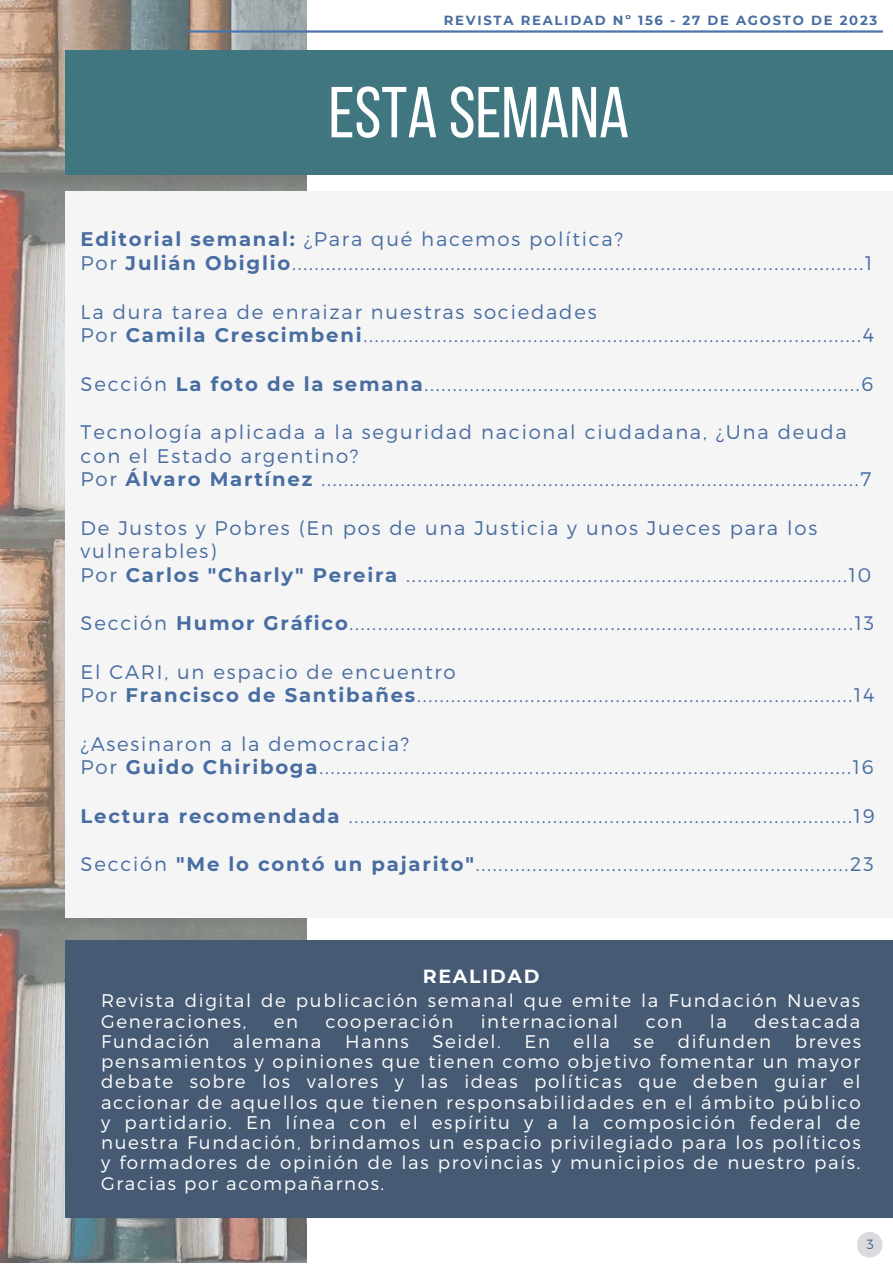
<style>
.page{position:relative;width:893px;height:1264px;background:#fff}
.page>*{position:absolute;margin:0;border:0;box-sizing:border-box;transform-origin:0 0}
.t1{font:72px "Bebas Neue";color:#fff}
.t2{font:300 19.65px/23.5px "Montserrat";letter-spacing:.09em;color:#476da2}
.t3{font:700 18.9px "Montserrat";letter-spacing:.09em;color:#fff}
.t4{font:300 18.3px/20.2px "Montserrat";letter-spacing:.09em;color:#fff}
.t5{font:300 13.5px "Montserrat";color:#42618b}
.t6{font:700 13.2px "Montserrat";letter-spacing:.13em;color:#476da2}
.s1{font-weight:700}
</style>
<div class="page">
<img style="left:0;top:0;width:306px;height:1262px">
<div style="left:65px;top:50px;width:827px;height:124px;background:#3f767f"></div>
<div style="left:65px;top:191px;width:827px;height:726px;background:#f6f5f5"></div>
<div style="left:856px;top:1231px;width:26px;height:26px;background:#dcdade;border-radius:50%"></div>
<div style="left:65px;top:940px;width:827px;height:278px;background:#465a74"></div>
<hr style="left:188px;top:30px;width:694px;height:3px;background:#4c75ad">
<p class="t6" style="left:443px;top:12px;width:435px">REVISTA REALIDAD Nº 156 - 27 DE AGOSTO DE 2023</p>
<h1 class="t1" style="left:328px;top:83px;width:302px">ESTA SEMANA</h1>
<p class="t2" style="left:81px;top:225px;width:793px;line-height:24.8px"><span class="s1">Editorial semanal:</span> ¿Para qué hacemos política?<br>Por <span class="s1">Julián Obiglio</span>.....................................................................................................1</p>
<p class="t2" style="left:81px;top:299px;width:794px">La dura tarea de enraizar nuestras sociedades<br>Por <span class="s1">Camila Crescimbeni</span>........................................................................................4</p>
<p class="t2" style="left:81px;top:371px;width:794px">Sección <span class="s1">La foto de la semana</span>.............................................................................6</p>
<p class="t2" style="left:81px;top:419px;width:792px">Tecnología aplicada a la seguridad nacional ciudadana, ¿Una deuda con el Estado argentino?<br>Por <span class="s1">Álvaro Martínez</span> ...............................................................................................7</p>
<p class="t2" style="left:81px;top:515px;width:792px">De Justos y Pobres (En pos de una Justicia y unos Jueces para los vulnerables)<br>Por <span class="s1">Carlos "Charly" Pereira</span> ..............................................................................10</p>
<p class="t2" style="left:81px;top:610px;width:794px">Sección <span class="s1">Humor Gráfico</span>.........................................................................................13</p>
<p class="t2" style="left:81px;top:659px;width:795px">El CARI, un espacio de encuentro<br>Por <span class="s1">Francisco de Santibañes</span>.............................................................................14</p>
<p class="t2" style="left:81px;top:731px;width:794px">¿Asesinaron a la democracia?<br>Por <span class="s1">Guido Chiriboga</span>..............................................................................................16</p>
<p class="t2" style="left:81px;top:802px;width:795px"><span class="s1">Lectura recomendada</span> .........................................................................................19</p>
<p class="t2" style="left:81px;top:851px;width:794px">Sección <span class="s1">"Me lo contó un pajarito"</span>..................................................................23</p>
<p class="t3" style="left:422px;top:964px;width:118px">REALIDAD</p>
<p class="t4" style="left:101px;top:989px;width:760px">Revista digital de publicación semanal que emite la Fundación Nuevas<br>Generaciones,</p>
<p class="t4" style="left:274px;top:1010px;width:26px">en</p>
<p class="t4" style="left:325px;top:1010px;width:129px">cooperación</p>
<p class="t4" style="left:480px;top:1010px;width:139px">internacional</p>
<p class="t4" style="left:645px;top:1010px;width:38px">con</p>
<p class="t4" style="left:710px;top:1010px;width:19px">la</p>
<p class="t4" style="left:754px;top:1010px;width:107px">destacada</p>
<p class="t4" style="left:101px;top:1030px;width:110px">Fundación</p>
<p class="t4" style="left:233px;top:1030px;width:90px">alemana</p>
<p class="t4" style="left:345px;top:1030px;width:65px">Hanns</p>
<p class="t4" style="left:432px;top:1030px;width:70px">Seidel.</p>
<p class="t4" style="left:524px;top:1030px;width:27px">En</p>
<p class="t4" style="left:573px;top:1030px;width:38px">ella</p>
<p class="t4" style="left:633px;top:1030px;width:22px">se</p>
<p class="t4" style="left:677px;top:1030px;width:95px">difunden</p>
<p class="t4" style="left:101px;top:1030px;width:761px;text-align:justify;text-indent:693px">breves pensamientos y opiniones que tienen como objetivo fomentar un mayor debate sobre los valores y las ideas políticas que deben guiar el accionar de aquellos que tienen responsabilidades en el ámbito público y partidario. En línea con el espíritu y a la composición federal de nuestra Fundación, brindamos un espacio privilegiado para los políticos y formadores de opinión de las provincias y municipios de nuestro país.<br>Gracias por acompañarnos.</p>
<p class="t5" style="left:866px;top:1235px;width:9px">3</p>
</div>
